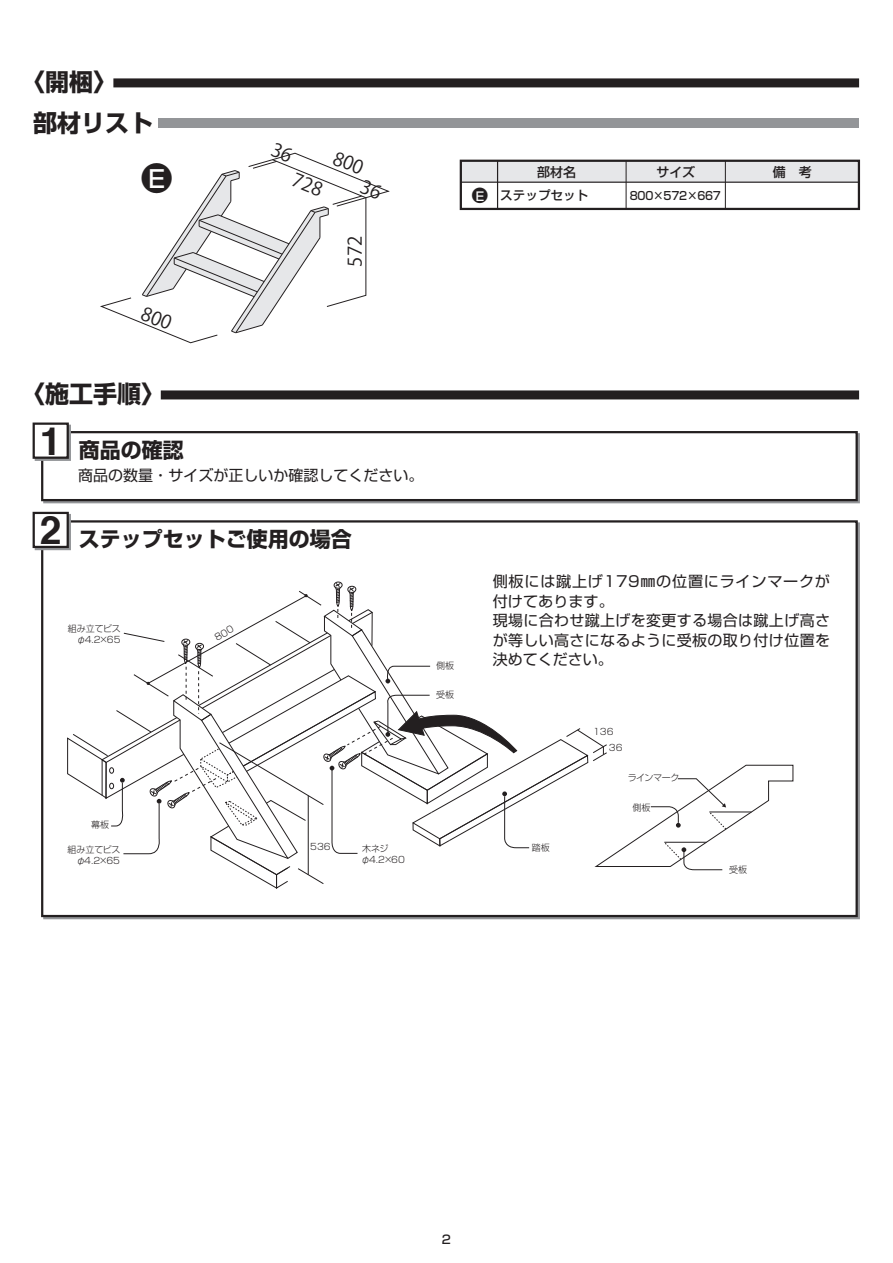
<style>
.page{position:relative;width:893px;height:1263px;background:#fff}
.page>*{position:absolute;margin:0;border:0;box-sizing:border-box;transform-origin:0 0}
.t1{font:700 39px "Helvetica";color:#231f20}
.t2{font:500 33.9px "Shin Go Pro";color:#231f20}
.t3{font:700 24px/40.2px "Shin Go Pro";color:#231f20}
.t4{font:700 21px "Shin Go Pro";color:#231f20}
.t5{font:18.75px/35.4px "Koz Go Pro";color:#231f20}
.t6{font:500 17.55px "Shin Go Pro";color:#231f20}
.t7{font:15px/19.4px "Shin Go Pr 5";letter-spacing:.025em;color:#231f20}
.t8{font:15px "Shin Go Pr 5";color:#231f20}
.t9{font:500 12.9px "Shin Go Pro";color:#231f20}
.t10{font:500 12.6px "Shin Go Pro";color:#231f20}
.t11{font:500 12px "Shin Go Pr 5";color:#231f20}
.t12{font:500 11.4px "Shin Go Pro";letter-spacing:-.02em;color:#231f20;scale:.93 1}
.t13{font:300 9px/10.8px "Shin Go Pr 5";color:#231f20}
.t14{font:300 9px/10.8px "Shin Go Pr 5";letter-spacing:-.02em;color:#231f20;text-align:right}
.s1{font-size:24px;color:#fff}
.s2{font-size:12.15px;color:#fff}
</style>
<div class="page">
<div style="left:41px;top:520px;width:817px;height:397px;background:#fff;border:2px solid #231f20"></div>
<svg style="left:43px;top:433px;width:817px;height:70px;background:#87888b"></svg>
<div style="left:41px;top:431px;width:817px;height:70px;background:#fff;border:2px solid #231f20"></div>
<div style="left:461px;top:161px;width:398px;height:21px;background:#e6e7e9"></div>
<div style="left:460px;top:160px;width:400px;height:50px;border:2px solid #231f20"></div>
<hr style="left:461px;top:182px;width:398px;height:1px;background:#231f20">
<hr style="left:626px;top:161px;width:1px;height:48px;background:#231f20">
<hr style="left:497px;top:161px;width:1px;height:48px;background:#231f20">
<hr style="left:725px;top:161px;width:1px;height:48px;background:#231f20">
<div style="left:35px;top:425px;width:36px;height:36px;background:#939598"></div>
<div style="left:33px;top:422px;width:36px;height:37px;background:#fff;border:2px solid #231f20"></div>
<div style="left:35px;top:514px;width:36px;height:36px;background:#8b8c8f"></div>
<div style="left:33px;top:512px;width:36px;height:36px;background:#fff;border:2px solid #231f20"></div>
<div style="left:158px;top:118px;width:701px;height:9px;background:#939598"></div>
<div style="left:113px;top:78px;width:746px;height:9px;background:#231f20"></div>
<div style="left:161px;top:390px;width:698px;height:9px;background:#231f20"></div>
<svg style="left:67px;top:517px;width:727px;height:372px"></svg>
<svg style="left:100px;top:152px;width:290px;height:191px"></svg>
<h3 class="t3" style="left:33px;top:60px;width:122px;text-indent:-12px">〈開梱〉<br>部材リスト</h3>
<h2 class="t2" style="left:140px;top:150px;width:35px">●<span class="s1">E</span></h2>
<p class="t5" style="left:313px;top:130px;width:62px;text-indent:30px;rotate:22deg">800<br>728</p>
<p class="t5" style="left:338px;top:267px;width:32px;rotate:-90deg">572</p>
<p class="t6" style="left:471px;top:181px;width:19px">●<span class="s2">E</span></p>
<p class="t9" style="left:537px;top:161px;width:40px">部材名</p>
<p class="t9" style="left:656px;top:161px;width:40px">サイズ</p>
<p class="t9" style="left:773px;top:161px;width:40px">備　考</p>
<p class="t10" style="left:500px;top:184px;width:90px">ステップセット</p>
<p class="t12" style="left:630px;top:186px;width:100px">800×572×667</p>
<h3 class="t3" style="left:21px;top:372px;width:146px">〈施工手順〉</h3>
<h1 class="t1" style="left:40px;top:410px;width:23px">1</h1>
<h3 class="t4" style="left:51px;top:433px;width:134px">　 商品の確認</h3>
<p class="t8" style="left:78px;top:463px;width:347px">商品の数量・サイズが正しいか確認してください。</p>
<h1 class="t1" style="left:40px;top:499px;width:23px">2</h1>
<h3 class="t4" style="left:51px;top:522px;width:302px">　 ステップセットご使用の場合</h3>
<p class="t14" style="left:68px;top:622px;width:54px">組み立てビスφ4.2×65</p>
<p class="t13" style="left:436px;top:659px;width:19px">側板</p>
<p class="t13" style="left:436px;top:688px;width:19px">受板</p>
<p class="t13" style="left:91px;top:819px;width:19px">幕板</p>
<p class="t7" style="left:493px;top:571px;width:339px">側板には蹴上げ179㎜の位置にラインマークが付けてあります。<br>現場に合わせ蹴上げを変更する場合は蹴上げ高さが等しい高さになるように受板の取り付け位置を決めてください。</p>
<p class="t13" style="left:593px;top:725px;width:22px">136</p>
<p class="t13" style="left:609px;top:741px;width:15px">36</p>
<p class="t13" style="left:628px;top:772px;width:53px">ラインマーク</p>
<p class="t13" style="left:632px;top:801px;width:19px">側板</p>
<p class="t14" style="left:68px;top:843px;width:54px">組み立てビスφ4.2×65</p>
<p class="t13" style="left:310px;top:841px;width:22px">536</p>
<p class="t13" style="left:361px;top:842px;width:45px">木ネジφ4.2×60</p>
<p class="t13" style="left:532px;top:841px;width:19px">踏板</p>
<p class="t11" style="left:442px;top:1229px;width:11px">2</p>
<p class="t13" style="left:729px;top:863px;width:19px">受板</p>
</div>
